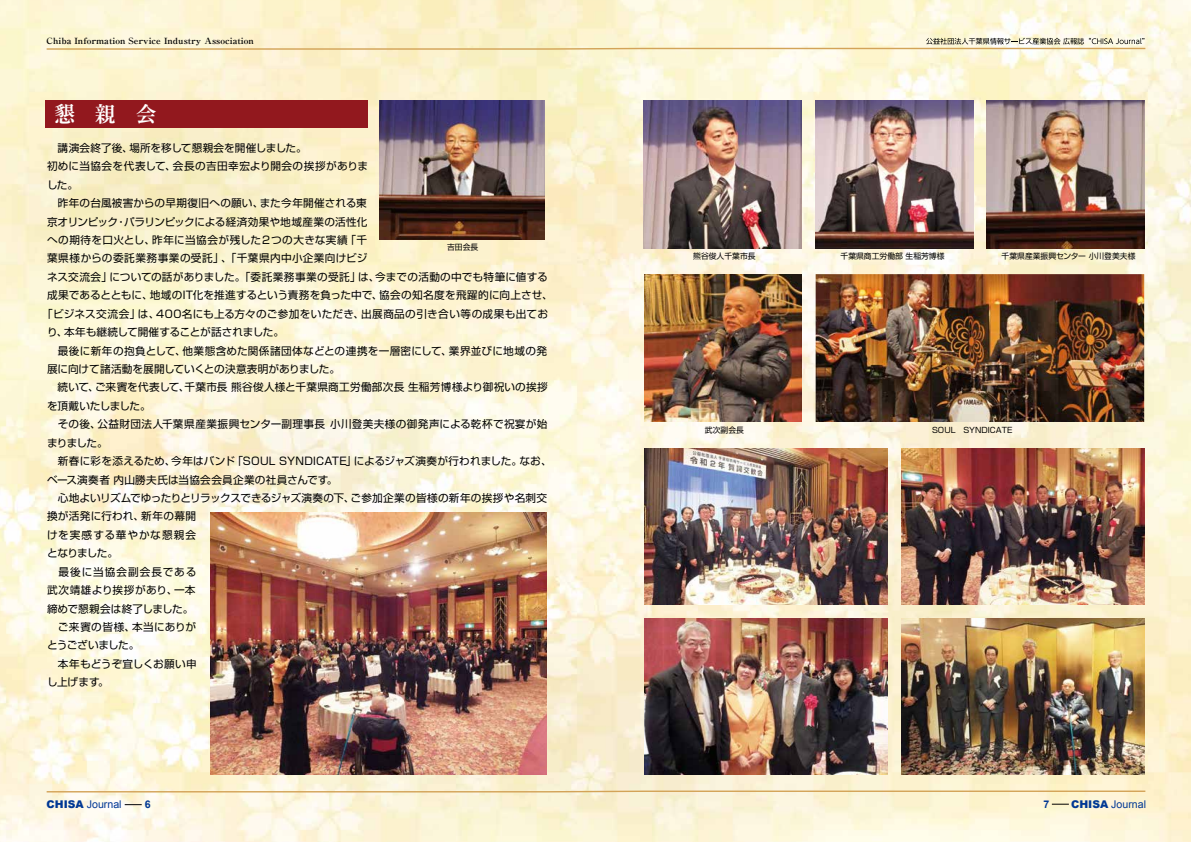
<style>
.page{position:relative;width:1191px;height:842px;background:#fff}
.page>*{position:absolute;margin:0;border:0;box-sizing:border-box;transform-origin:0 0}
.t1{font:21.3px "Shuei Min Pro B";color:#fff;scale:.96 1}
.t2{font:10.6px "Shin Go Pro";letter-spacing:.02em;color:#000}
.t3{font:10.6px "Shin Go Pro";letter-spacing:-.015em;color:#000}
.t4{font:10.6px "Shin Go Pro";letter-spacing:.045em;color:#000}
.t5{font:10.6px "Shin Go Pro";letter-spacing:-.005em;color:#000}
.t6{font:10.6px "Shin Go Pro";letter-spacing:.09em;color:#000}
.t7{font:10.6px "Arial";color:#003894}
.t8{font:10.6px "Shin Go Pro";letter-spacing:-.035em;color:#000}
.t9{font:10.6px "Shin Go Pro";letter-spacing:-.06em;color:#000}
.t10{font:700 10.6px "Arial";color:#003894}
.t11{font:700 8.5px "Ryumin Pro";color:#000;scale:1.1 1}
.t12{font:7.8px "Shin Go Pro";color:#000}
.s1{font-weight:900}
</style>
<div class="page">
<img style="left:0;top:0;width:1191px;height:842px">
<svg style="left:45px;top:790px;width:1101px;height:3px;background:#e8cd9a"></svg>
<svg style="left:1051px;top:804px;width:17px;height:1px"></svg>
<img style="left:379px;top:101px;width:166px;height:138px">
<img style="left:644px;top:618px;width:243px;height:157px">
<img style="left:644px;top:448px;width:243px;height:157px">
<img style="left:901px;top:618px;width:243px;height:157px">
<img style="left:901px;top:448px;width:243px;height:157px">
<img style="left:210px;top:513px;width:336px;height:262px">
<img style="left:644px;top:274px;width:158px;height:148px">
<img style="left:644px;top:100px;width:158px;height:148px">
<img style="left:815px;top:100px;width:158px;height:148px">
<img style="left:815px;top:274px;width:329px;height:148px">
<img style="left:986px;top:100px;width:158px;height:148px">
<div style="left:46px;top:101px;width:322px;height:27px;background:#92181e"></div>
<svg style="left:45px;top:38px;width:1101px;height:12px;background:#efe3c0"></svg>
<svg style="left:124px;top:804px;width:18px;height:1px"></svg>
<p class="t11" style="left:47px;top:34px;width:190px">Chiba Information Service Industry Association</p>
<h1 class="t1" style="left:54px;top:99px;width:108px">懇　親　会</h1>
<p class="t2" style="left:47px;top:139px;width:261px">　講演会終了後、場所を移して懇親会を開催しました。</p>
<p class="t2" style="left:47px;top:158px;width:323px">初めに当協会を代表して、会長の吉田幸宏より開会の挨拶がありま</p>
<p class="t2" style="left:47px;top:176px;width:33px">した。</p>
<p class="t2" style="left:47px;top:194px;width:321px">　昨年の台風被害からの早期復旧への願い、また今年開催される東</p>
<p class="t3" style="left:47px;top:213px;width:322px">京オリンピック・パラリンピックによる経済効果や地域産業の活性化</p>
<p class="t2" style="left:47px;top:231px;width:322px">への期待を口火とし、昨年に当協会が残した２つの大きな実績「千</p>
<p class="t4" style="left:47px;top:250px;width:322px">葉県様からの委託業務事業の受託」、「千葉県内中小企業向けビジ</p>
<p class="t2" style="left:47px;top:268px;width:502px">ネス交流会」についての話がありました。「委託業務事業の受託」は、今までの活動の中でも特筆に値する</p>
<p class="t2" style="left:47px;top:287px;width:507px">成果であるとともに、地域のIT化を推進するという責務を負った中で、協会の知名度を飛躍的に向上させ、</p>
<p class="t2" style="left:42px;top:305px;width:507px">「ビジネス交流会」は、400名にも上る方々のご参加をいただき、出展商品の引き合い等の成果も出てお</p>
<p class="t3" style="left:47px;top:323px;width:238px">り、本年も継続して開催することが話されました。</p>
<p class="t2" style="left:47px;top:342px;width:502px">　最後に新年の抱負として、他業態含めた関係諸団体などとの連携を一層密にして、業界並びに地域の発</p>
<p class="t5" style="left:47px;top:360px;width:294px">展に向けて諸活動を展開していくとの決意表明がありました。</p>
<p class="t2" style="left:47px;top:379px;width:502px">　続いて、ご来賓を代表して、千葉市長 熊谷俊人様と千葉県商工労働部次長 生稲芳博様より御祝いの挨拶</p>
<p class="t8" style="left:47px;top:397px;width:105px">を頂戴いたしました。</p>
<p class="t2" style="left:58px;top:415px;width:491px">その後、公益財団法人千葉県産業振興センター副理事長小川登美夫様の御発声による乾杯で祝宴が始</p>
<p class="t2" style="left:47px;top:434px;width:62px">まりました。</p>
<p class="t2" style="left:47px;top:452px;width:506px">　新春に彩を添えるため、今年はバンド「SOUL SYNDICATE」によるジャズ演奏が行われました。なお、</p>
<p class="t2" style="left:47px;top:471px;width:292px">ベース演奏者 内山勝夫氏は当協会会員企業の社員さんです。</p>
<p class="t2" style="left:47px;top:489px;width:501px">　心地よいリズムでゆったりとリラックスできるジャズ演奏の下、ご参加企業の皆様の新年の挨拶や名刺交</p>
<p class="t2" style="left:47px;top:508px;width:150px">換が活発に行われ、新年の幕開</p>
<p class="t6" style="left:47px;top:526px;width:151px">けを実感する華やかな懇親会</p>
<p class="t2" style="left:47px;top:544px;width:73px">となりました。</p>
<p class="t6" style="left:47px;top:563px;width:151px">　最後に当協会副会長である</p>
<p class="t2" style="left:47px;top:581px;width:150px">武次靖雄より挨拶があり、一本</p>
<p class="t2" style="left:47px;top:600px;width:148px">締めで懇親会は終了しました。</p>
<p class="t2" style="left:47px;top:618px;width:151px">　ご来賓の皆様、本当にありが</p>
<p class="t9" style="left:47px;top:637px;width:94px">とうございました。</p>
<p class="t2" style="left:47px;top:655px;width:151px">　本年もどうぞ宜しくお願い申</p>
<p class="t2" style="left:47px;top:673px;width:63px">し上げます。</p>
<p class="t12" style="left:447px;top:241px;width:33px">吉田会長</p>
<p class="t12" style="left:693px;top:250px;width:64px">熊谷俊人千葉市長</p>
<p class="t12" style="left:840px;top:250px;width:105px">千葉県商工労働部 生稲芳博様</p>
<p class="t12" style="left:1001px;top:250px;width:135px">千葉県産業振興センター 小川登美夫様</p>
<p class="t12" style="left:705px;top:424px;width:40px">武次副会長</p>
<p class="t12" style="left:932px;top:424px;width:82px">SOUL　SYNDICATE</p>
<p class="t7" style="left:47px;top:797px;width:77px"><span class="s1">CHISA</span> Journal</p>
<p class="t10" style="left:1043px;top:797px;width:7px">7</p>
<p class="t7" style="left:1071px;top:797px;width:77px"><span class="s1">CHISA</span> Journal</p>
<p class="t10" style="left:145px;top:797px;width:7px">6</p>
</div>
